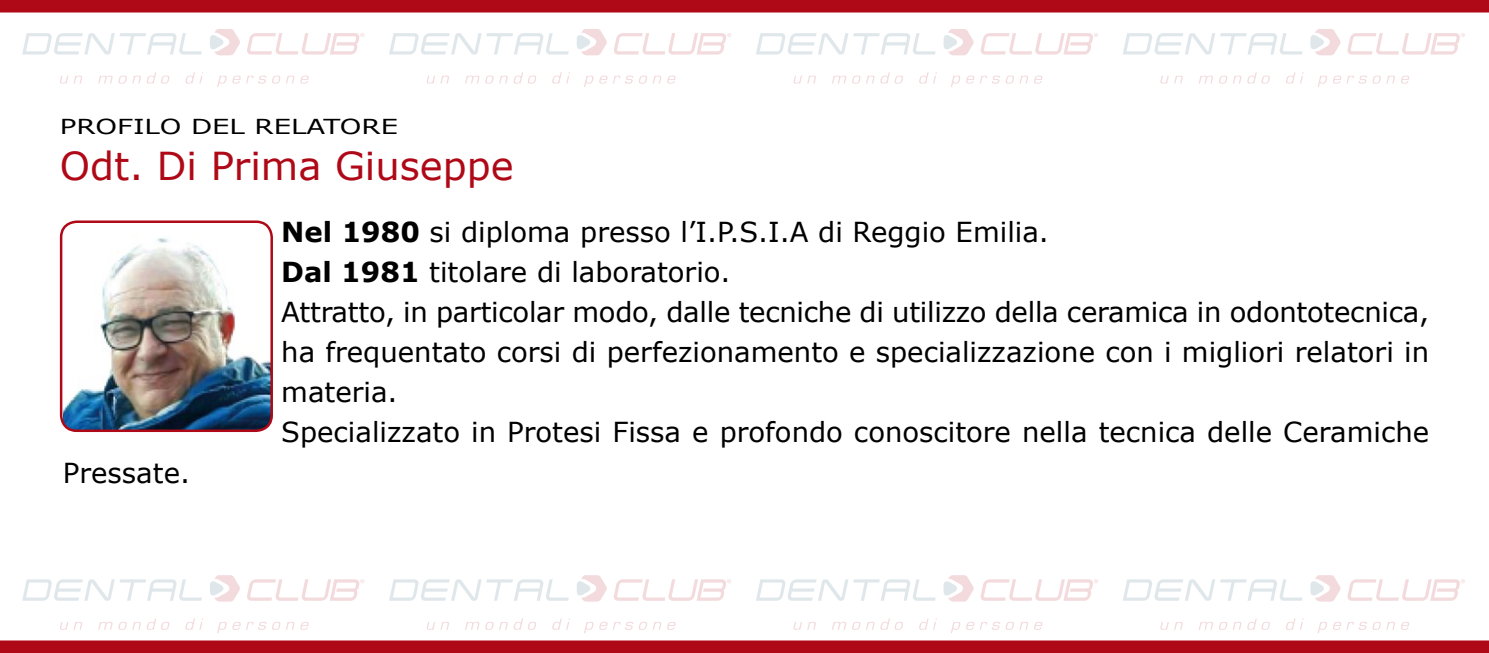
<style>
.page{position:relative;width:1489px;height:653px;background:#fff}
.page>*{position:absolute;margin:0;border:0;box-sizing:border-box;transform-origin:0 0}
.t1{font:38.5px "Verdana";color:#af0917}
.t2{font:27.5px/40px "Verdana";color:#000}
.t3{font:20.5px "Verdana";color:#000;scale:1.33 1}
.s1{font-weight:700}
</style>
<div class="page">
<div style="left:0;top:0;width:1488px;height:13px;background:#af0917"></div>
<svg style="left:60px;top:76px;width:8px;height:8px"></svg>
<svg style="left:74px;top:75px;width:8px;height:8px"></svg>
<svg style="left:98px;top:72px;width:72px;height:12px"></svg>
<svg style="left:185px;top:72px;width:18px;height:12px"></svg>
<svg style="left:217px;top:75px;width:92px;height:12px"></svg>
<svg style="left:22px;top:33px;width:180px;height:21px"></svg>
<svg style="left:210px;top:29px;width:154px;height:27px"></svg>
<svg style="left:577px;top:29px;width:30px;height:27px"></svg>
<svg style="left:427px;top:75px;width:22px;height:9px"></svg>
<svg style="left:465px;top:75px;width:14px;height:8px"></svg>
<svg style="left:485px;top:72px;width:51px;height:12px"></svg>
<svg style="left:552px;top:72px;width:18px;height:12px"></svg>
<svg style="left:584px;top:75px;width:92px;height:12px"></svg>
<svg style="left:389px;top:33px;width:180px;height:21px"></svg>
<svg style="left:614px;top:33px;width:117px;height:21px"></svg>
<svg style="left:943px;top:29px;width:31px;height:27px"></svg>
<svg style="left:793px;top:75px;width:23px;height:9px"></svg>
<svg style="left:832px;top:72px;width:71px;height:12px"></svg>
<svg style="left:919px;top:72px;width:17px;height:12px"></svg>
<svg style="left:951px;top:75px;width:91px;height:12px"></svg>
<svg style="left:756px;top:33px;width:179px;height:21px"></svg>
<svg style="left:980px;top:33px;width:118px;height:21px"></svg>
<svg style="left:1160px;top:75px;width:23px;height:9px"></svg>
<svg style="left:1199px;top:72px;width:71px;height:12px"></svg>
<svg style="left:1286px;top:72px;width:17px;height:12px"></svg>
<svg style="left:1317px;top:75px;width:92px;height:12px"></svg>
<svg style="left:1123px;top:33px;width:179px;height:21px"></svg>
<svg style="left:1310px;top:29px;width:154px;height:27px"></svg>
<div style="left:0;top:640px;width:1488px;height:12px;background:#af0917"></div>
<svg style="left:60px;top:622px;width:8px;height:7px"></svg>
<svg style="left:74px;top:622px;width:8px;height:7px"></svg>
<svg style="left:98px;top:618px;width:72px;height:11px"></svg>
<svg style="left:185px;top:618px;width:18px;height:11px"></svg>
<svg style="left:217px;top:622px;width:92px;height:11px"></svg>
<svg style="left:22px;top:579px;width:180px;height:21px"></svg>
<svg style="left:210px;top:575px;width:154px;height:26px"></svg>
<svg style="left:577px;top:575px;width:30px;height:26px"></svg>
<svg style="left:427px;top:622px;width:22px;height:7px"></svg>
<svg style="left:465px;top:622px;width:14px;height:7px"></svg>
<svg style="left:485px;top:618px;width:51px;height:11px"></svg>
<svg style="left:552px;top:618px;width:18px;height:11px"></svg>
<svg style="left:584px;top:622px;width:92px;height:11px"></svg>
<svg style="left:389px;top:579px;width:180px;height:21px"></svg>
<svg style="left:614px;top:579px;width:117px;height:21px"></svg>
<svg style="left:943px;top:575px;width:31px;height:26px"></svg>
<svg style="left:793px;top:622px;width:23px;height:7px"></svg>
<svg style="left:832px;top:618px;width:71px;height:11px"></svg>
<svg style="left:919px;top:618px;width:17px;height:11px"></svg>
<svg style="left:951px;top:622px;width:91px;height:11px"></svg>
<svg style="left:756px;top:579px;width:179px;height:21px"></svg>
<svg style="left:980px;top:579px;width:118px;height:21px"></svg>
<svg style="left:1160px;top:622px;width:23px;height:7px"></svg>
<svg style="left:1199px;top:618px;width:71px;height:11px"></svg>
<svg style="left:1286px;top:618px;width:17px;height:11px"></svg>
<svg style="left:1318px;top:622px;width:91px;height:11px"></svg>
<svg style="left:1123px;top:579px;width:179px;height:21px"></svg>
<svg style="left:1310px;top:575px;width:154px;height:26px"></svg>
<img style="left:63px;top:223px;width:209px;height:207px">
<div style="left:60px;top:220px;width:213px;height:212px;border:2px solid #af0917;border-radius:16px"></div>
<p class="t3" style="left:60px;top:113px;width:256px">PROFILO DEL RELATORE</p>
<h1 class="t1" style="left:60px;top:142px;width:455px">Odt. Di Prima Giuseppe</h1>
<p class="t2" style="left:281px;top:212px;width:1149px"><span class="s1">Nel 1980</span> si diploma presso l’I.P.S.I.A di Reggio Emilia.<br><span class="s1">Dal 1981</span> titolare di laboratorio.<br>Attratto, in particolar modo, dalle tecniche di utilizzo della ceramica in odontotecnica, ha frequentato corsi di perfezionamento e specializzazione con i migliori relatori in materia.<br>Specializzato in Protesi Fissa e profondo conoscitore nella tecnica delle Ceramiche</p>
<p class="t2" style="left:63px;top:453px;width:129px">Pressate.</p>
</div>
